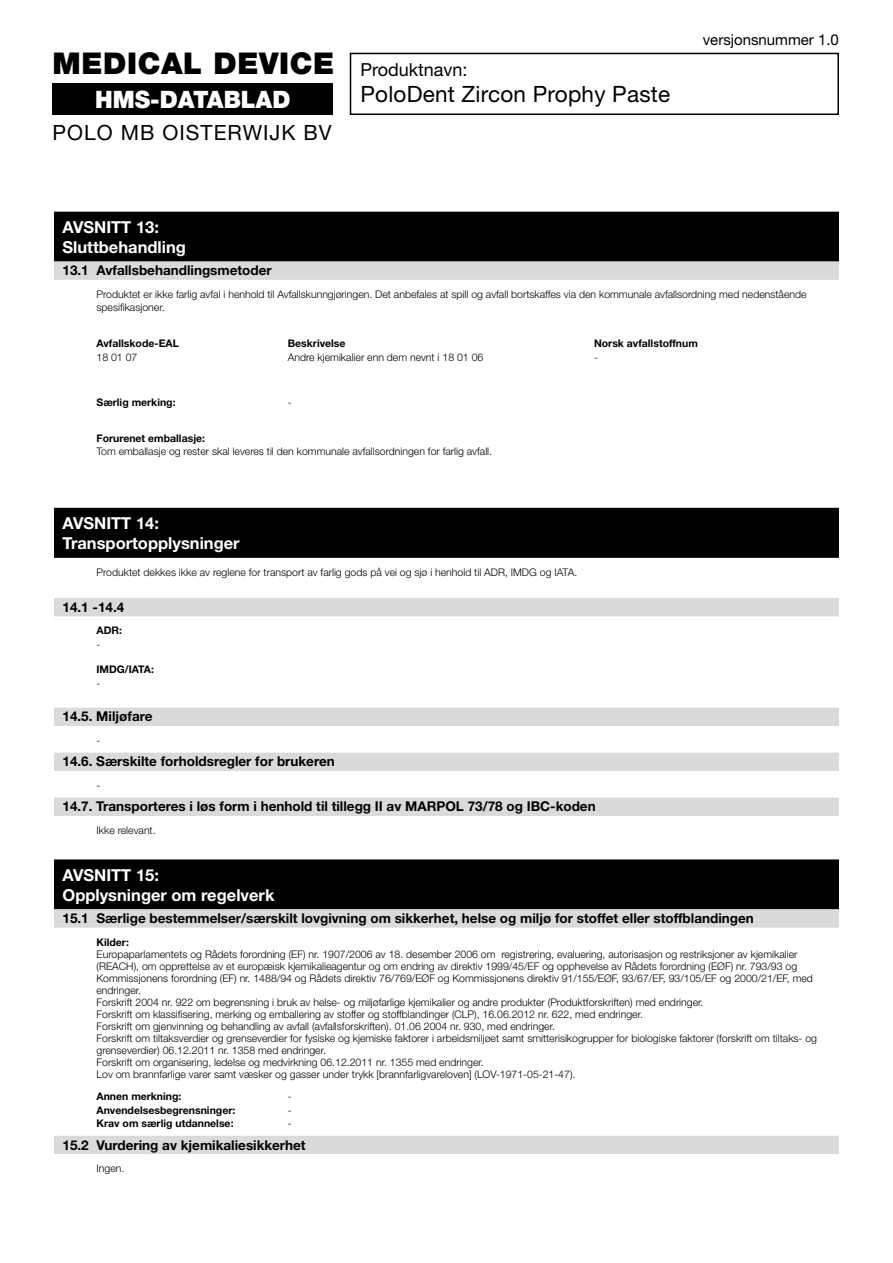
<style>
.page{position:relative;width:893px;height:1263px;background:#fff}
.page>*{position:absolute;margin:0;border:0;box-sizing:border-box;transform-origin:0 0}
.t1{font:900 30px "Helvetica Neue LT Pro";letter-spacing:.02em;color:#000}
.t2{font:900 24px "Helvetica Neue LT Pro";color:#fff}
.t3{font:22.5px "Helvetica Neue LT Pro";letter-spacing:.01em;color:#000}
.t4{font:21px "Helvetica Neue LT Pro";letter-spacing:.05em;color:#000}
.t5{font:18px "Helvetica Neue LT Pro";color:#000}
.t6{font:700 16.5px/19.8px "Helvetica Neue LT Pro";color:#fff}
.t7{font:15px "Helvetica Neue LT Pro";color:#000}
.t8{font:700 13.5px "Helvetica Neue LT Pro";color:#000}
.t9{font:300 10.5px/12px "Helvetica Neue LT Pro";color:#000}
.t10{font:700 10.5px "Helvetica Neue LT Pro";color:#000}
</style>
<div class="page">
<div style="left:54px;top:212px;width:785px;height:25px;background:#000"></div>
<div style="left:54px;top:231px;width:785px;height:26px;background:#000"></div>
<div style="left:54px;top:253px;width:785px;height:9px;background:#000"></div>
<div style="left:54px;top:261px;width:785px;height:18px;background:#dadada"></div>
<div style="left:54px;top:275px;width:785px;height:5px;background:#dadada"></div>
<div style="left:54px;top:508px;width:785px;height:25px;background:#000"></div>
<div style="left:54px;top:528px;width:785px;height:25px;background:#000"></div>
<div style="left:54px;top:549px;width:785px;height:9px;background:#000"></div>
<div style="left:54px;top:598px;width:785px;height:18px;background:#dadada"></div>
<div style="left:54px;top:708px;width:785px;height:18px;background:#dadada"></div>
<div style="left:54px;top:753px;width:785px;height:18px;background:#dadada"></div>
<div style="left:54px;top:798px;width:785px;height:18px;background:#dadada"></div>
<div style="left:54px;top:859px;width:785px;height:26px;background:#000"></div>
<div style="left:54px;top:879px;width:785px;height:26px;background:#000"></div>
<div style="left:54px;top:900px;width:785px;height:9px;background:#000"></div>
<div style="left:54px;top:909px;width:785px;height:18px;background:#dadada"></div>
<div style="left:54px;top:1136px;width:785px;height:18px;background:#dadada"></div>
<div style="left:350px;top:53px;width:489px;height:62px;border:2px solid #000"></div>
<div style="left:52px;top:83px;width:281px;height:32px;background:#000"></div>
<h1 class="t1" style="left:52px;top:45px;width:283px">MEDICAL DEVICE</h1>
<h2 class="t2" style="left:95px;top:85px;width:197px">HMS-DATABLAD</h2>
<h3 class="t4" style="left:52px;top:119px;width:281px">POLO MB OISTERWIJK BV</h3>
<h3 class="t5" style="left:360px;top:59px;width:109px">Produktnavn:</h3>
<h3 class="t3" style="left:360px;top:80px;width:311px">PoloDent Zircon Prophy Paste</h3>
<h3 class="t7" style="left:703px;top:30px;width:138px">versjonsnummer 1.0</h3>
<h3 class="t6" style="left:62px;top:217px;width:125px">AVSNITT 13:<br>Sluttbehandling</h3>
<p class="t8" style="left:63px;top:262px;width:211px">13.1 Avfallsbehandlingsmetoder</p>
<p class="t9" style="left:97px;top:287px;width:712px;line-height:13.5px">Produktet er ikke farlig avfal i henhold til Avfallskunngjøringen. Det anbefales at spill og avfall bortskaffes via den kommunale avfallsordning med nedenstående spesifikasjoner.</p>
<p class="t10" style="left:97px;top:337px;width:84px">Avfallskode-EAL</p>
<p class="t10" style="left:288px;top:337px;width:59px">Beskrivelse</p>
<p class="t10" style="left:594px;top:337px;width:105px">Norsk avfallstoffnum</p>
<p class="t9" style="left:97px;top:351px;width:42px">18 01 07</p>
<p class="t9" style="left:288px;top:351px;width:197px">Andre kjemikalier enn dem nevnt i 18 01 06</p>
<p class="t9" style="left:594px;top:351px;width:5px">-</p>
<p class="t10" style="left:97px;top:395px;width:81px">Særlig merking:</p>
<p class="t9" style="left:288px;top:396px;width:5px">-</p>
<p class="t10" style="left:97px;top:431px;width:110px">Forurenet emballasje:</p>
<p class="t9" style="left:97px;top:445px;width:397px">Tom emballasje og rester skal leveres til den kommunale avfallsordningen for farlig avfall.</p>
<h3 class="t6" style="left:62px;top:513px;width:179px">AVSNITT 14:<br>Transportopplysninger</h3>
<p class="t9" style="left:97px;top:566px;width:482px">Produktet dekkes ikke av reglene for transport av farlig gods på vei og sjø i henhold til ADR, IMDG og IATA.</p>
<p class="t8" style="left:63px;top:599px;width:63px">14.1 -14.4</p>
<p class="t10" style="left:97px;top:624px;width:27px">ADR:</p>
<p class="t9" style="left:97px;top:638px;width:5px">-</p>
<p class="t10" style="left:97px;top:663px;width:59px">IMDG/IATA:</p>
<p class="t9" style="left:97px;top:677px;width:5px">-</p>
<p class="t8" style="left:63px;top:708px;width:91px">14.5. Miljøfare</p>
<p class="t9" style="left:97px;top:734px;width:5px">-</p>
<p class="t8" style="left:63px;top:753px;width:274px">14.6. Særskilte forholdsregler for brukeren</p>
<p class="t9" style="left:97px;top:779px;width:5px">-</p>
<p class="t8" style="left:63px;top:798px;width:535px">14.7. Transporteres i løs form i henhold til tillegg II av MARPOL 73/78 og IBC-koden</p>
<p class="t9" style="left:97px;top:824px;width:61px">Ikke relevant.</p>
<h3 class="t6" style="left:62px;top:864px;width:214px">AVSNITT 15:<br>Opplysninger om regelverk</h3>
<p class="t8" style="left:63px;top:910px;width:693px">15.1 Særlige bestemmelser/særskilt lovgivning om sikkerhet, helse og miljø for stoffet eller stoffblandingen</p>
<p class="t10" style="left:97px;top:935px;width:34px">Kilder:</p>
<p class="t9" style="left:97px;top:947px;width:722px">Europaparlamentets og Rådets forordning (EF) nr. 1907/2006 av 18. desember 2006 om registrering, evaluering, autorisasjon og restriksjoner av kjemikalier (REACH), om opprettelse av et europæisk kjemikalieagentur og om endring av direktiv 1999/45/EF og opphevelse av Rådets forordning (EØF) nr. 793/93 og Kommissjonens forordning (EF) nr. 1488/94 og Rådets direktiv 76/769/EØF og Kommissjonens direktiv 91/155/EØF, 93/67/EF, 93/105/EF og 2000/21/EF, med endringer.<br>Forskrift 2004 nr. 922 om begrensning i bruk av helse- og miljøfarlige kjemikalier og andre produkter (Produktforskriften) med endringer.<br>Forskrift om klassifisering, merking og emballering av stoffer og stoffblandinger (CLP), 16.06.2012 nr. 622, med endringer.<br>Forskrift om gjenvinning og behandling av avfall (avfallsforskriften). 01.06 2004 nr. 930, med endringer.<br>Forskrift om tiltaksverdier og grenseverdier for fysiske og kjemiske faktorer i arbeidsmiljøet samt smitterisikogrupper for biologiske faktorer (forskrift om tiltaks- og grenseverdier) 06.12.2011 nr. 1358 med endringer.<br>Forskrift om organisering, ledelse og medvirkning 06.12.2011 nr. 1355 med endringer.<br>Lov om brannfarlige varer samt væsker og gasser under trykk [brannfarligvareloven] (LOV-1971-05-21-47).</p>
<p class="t10" style="left:97px;top:1090px;width:86px">Annen merkning:</p>
<p class="t9" style="left:288px;top:1090px;width:5px">-</p>
<p class="t10" style="left:97px;top:1103px;width:140px">Anvendelsesbegrensninger:</p>
<p class="t9" style="left:288px;top:1103px;width:5px">-</p>
<p class="t10" style="left:97px;top:1117px;width:139px">Krav om særlig utdannelse:</p>
<p class="t9" style="left:288px;top:1117px;width:5px">-</p>
<p class="t8" style="left:63px;top:1136px;width:245px">15.2 Vurdering av kjemikaliesikkerhet</p>
<p class="t9" style="left:97px;top:1162px;width:29px">Ingen.</p>
</div>
